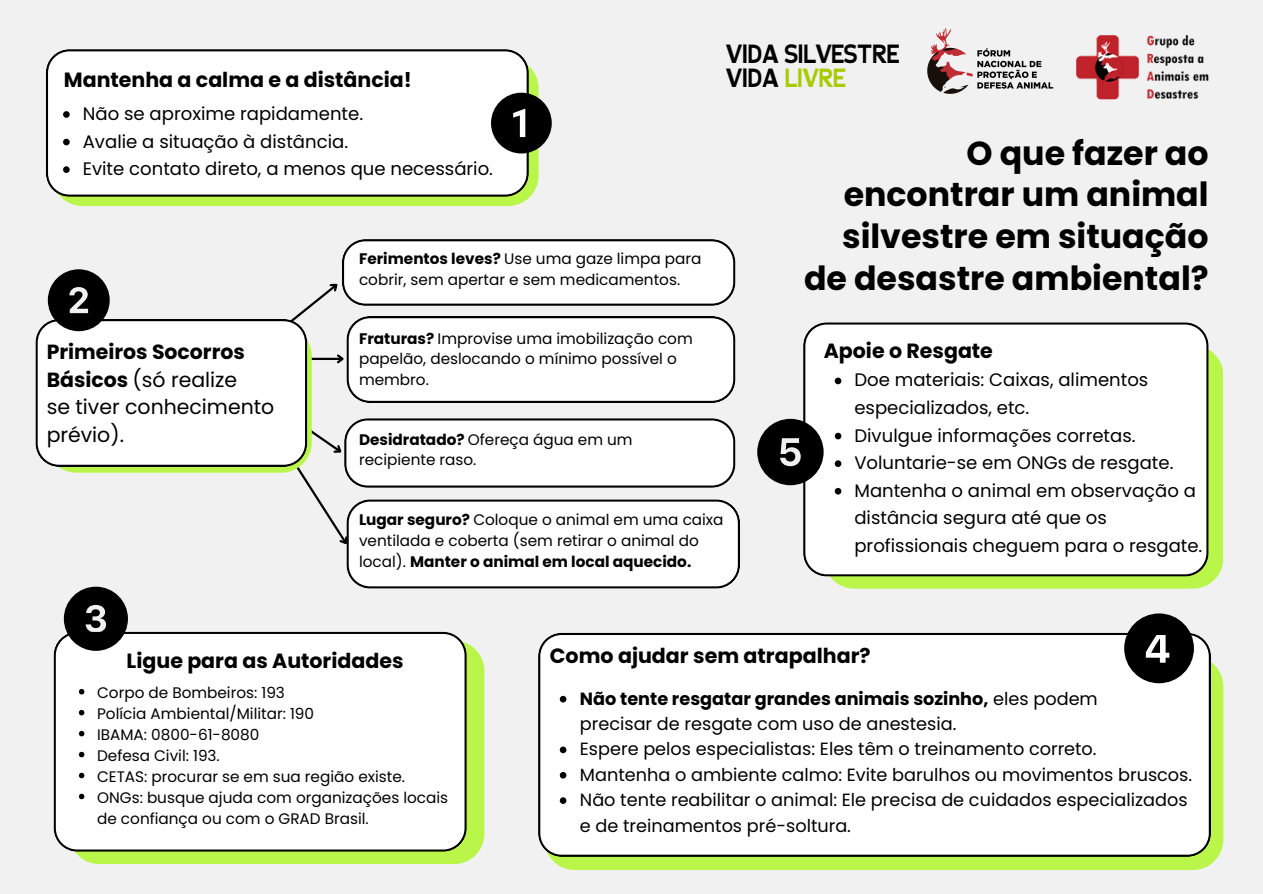
<style>
.page{position:relative;width:1263px;height:894px;background:#fff}
.page>*{position:absolute;margin:0;border:0;box-sizing:border-box;transform-origin:0 0}
.t1{font:700 33.3px/41.7px "Poppins";color:#000;text-align:right}
.t2{font:30.6px/24.3px "Helenita Dos";letter-spacing:-.005em;color:#000}
.t3{font:700 20.55px "Poppins";color:#000}
.t4{font:20.4px/27.6px "Poppins";color:#000}
.t5{font:18.15px "Poppins";color:#000}
.t6{font:18px/27.6px "Poppins";color:#000}
.t7{font:17.7px/25.3px "Poppins";color:#000}
.t8{font:15.3px/20.7px "Poppins";color:#000}
.s1{font-weight:700}
.s2{color:#a8cb00}
</style>
<div class="page">
<div style="left:0;top:0;width:1263px;height:893px;background:#f1f1f1"></div>
<div style="left:544px;top:656px;width:679px;height:213px;background:#baf64a;border-radius:30px"></div>
<div style="left:538px;top:632px;width:673px;height:224px;background:#fff"></div>
<svg style="left:560px;top:695px;width:6px;height:7px"></svg>
<svg style="left:560px;top:746px;width:6px;height:7px"></svg>
<svg style="left:560px;top:771px;width:6px;height:7px"></svg>
<svg style="left:560px;top:797px;width:6px;height:6px"></svg>
<svg style="left:1124px;top:613px;width:70px;height:70px"></svg>
<div style="left:824px;top:345px;width:399px;height:243px;background:#baf64a;border-radius:30px"></div>
<div style="left:803px;top:322px;width:405px;height:254px;background:#fff"></div>
<svg style="left:757px;top:418px;width:67px;height:67px"></svg>
<svg style="left:835px;top:377px;width:6px;height:7px"></svg>
<svg style="left:835px;top:432px;width:6px;height:7px"></svg>
<svg style="left:835px;top:460px;width:6px;height:7px"></svg>
<svg style="left:835px;top:488px;width:6px;height:6px"></svg>
<div style="left:52px;top:58px;width:487px;height:148px;background:#baf64a;border-radius:30px"></div>
<div style="left:46px;top:49px;width:482px;height:147px;background:#fff"></div>
<svg style="left:491px;top:93px;width:61px;height:60px"></svg>
<div style="left:69px;top:640px;width:415px;height:223px;background:#baf64a;border-radius:30px"></div>
<div style="left:54px;top:650px;width:412px;height:201px;background:#fff"></div>
<svg style="left:35px;top:239px;width:705px;height:411px"></svg>
<svg style="left:79px;top:688px;width:5px;height:6px"></svg>
<svg style="left:79px;top:709px;width:5px;height:6px"></svg>
<svg style="left:79px;top:730px;width:5px;height:6px"></svg>
<svg style="left:79px;top:751px;width:5px;height:6px"></svg>
<svg style="left:79px;top:772px;width:5px;height:6px"></svg>
<svg style="left:79px;top:793px;width:5px;height:6px"></svg>
<svg style="left:63px;top:111px;width:7px;height:7px"></svg>
<svg style="left:63px;top:139px;width:7px;height:6px"></svg>
<svg style="left:63px;top:166px;width:7px;height:7px"></svg>
<img style="left:927px;top:28px;width:127px;height:66px">
<img style="left:1076px;top:35px;width:133px;height:64px">
<p class="t3" style="left:64px;top:65px;width:350px">Mantenha a calma e a distância!</p>
<p class="t5" style="left:83px;top:101px;width:282px">Não se aproxime rapidamente.</p>
<p class="t5" style="left:83px;top:128px;width:267px">Avalie a situação à distância.</p>
<p class="t5" style="left:83px;top:156px;width:412px">Evite contato direto, a menos que necessário.</p>
<p class="t8" style="left:359px;top:248px;width:344px"><span class="s1">Ferimentos leves?</span> Use uma gaze limpa para cobrir, sem apertar e sem medicamentos.</p>
<h3 class="t2" style="left:726px;top:43px;width:175px">VIDA SILVESTRE<br>VIDA <span class="s2">LIVRE</span></h3>
<p class="t1" style="left:804px;top:132px;width:406px">O que fazer ao encontrar um animal silvestre em situação de desastre ambiental?</p>
<p class="t4" style="left:47px;top:338px;width:229px"><span class="s1">Primeiros Socorros<br>Básicos</span> (só realize<br>se tiver conhecimento prévio).</p>
<p class="t8" style="left:359px;top:328px;width:335px"><span class="s1">Fraturas?</span> Improvise uma imobilização com papelão, deslocando o mínimo possível o membro.</p>
<p class="t8" style="left:359px;top:428px;width:275px"><span class="s1">Desidratado?</span> Ofereça água em um recipiente raso.</p>
<p class="t8" style="left:359px;top:509px;width:366px"><span class="s1">Lugar seguro?</span> Coloque o animal em uma caixa ventilada e coberta (sem retirar o animal do local). <span class="s1">Manter o animal em local aquecido.</span></p>
<p class="t3" style="left:824px;top:336px;width:171px">Apoie o Resgate</p>
<h2 class="t6" style="left:854px;top:366px;width:295px">Doe materiais: Caixas, alimentos especializados, etc.</h2>
<p class="t6" style="left:854px;top:421px;width:283px">Divulgue informações corretas.</p>
<p class="t6" style="left:854px;top:449px;width:320px">Voluntarie-se em ONGs de resgate.</p>
<p class="t6" style="left:854px;top:476px;width:349px">Mantenha o animal em observação a distância segura até que os profissionais cheguem para o resgate.</p>
<p class="t3" style="left:127px;top:646px;width:278px">Ligue para as Autoridades</p>
<p class="t8" style="left:97px;top:681px;width:189px">Corpo de Bombeiros: 193</p>
<p class="t8" style="left:97px;top:702px;width:219px">Polícia Ambiental/Militar: 190</p>
<h4 class="t8" style="left:97px;top:723px;width:164px">IBAMA: 0800-61-8080</h4>
<p class="t8" style="left:97px;top:744px;width:124px">Defesa Civil: 193.</p>
<p class="t8" style="left:97px;top:765px;width:309px">CETAS: procurar se em sua região existe.</p>
<p class="t8" style="left:97px;top:786px;width:353px">ONGs: busque ajuda com organizações locais de confiança ou com o GRAD Brasil.</p>
<p class="t3" style="left:550px;top:641px;width:322px">Como ajudar sem atrapalhar?</p>
<h1 class="t7" style="left:580px;top:685px;width:519px"><span class="s1">Não tente resgatar grandes animais sozinho,</span> eles podem precisar de resgate com uso de anestesia.</h1>
<p class="t7" style="left:580px;top:736px;width:518px">Espere pelos especialistas: Eles têm o treinamento correto.</p>
<h3 class="t7" style="left:580px;top:761px;width:614px">Mantenha o ambiente calmo: Evite barulhos ou movimentos bruscos.</h3>
<p class="t7" style="left:580px;top:787px;width:609px">Não tente reabilitar o animal: Ele precisa de cuidados especializados e de treinamentos pré-soltura.</p>
</div>
